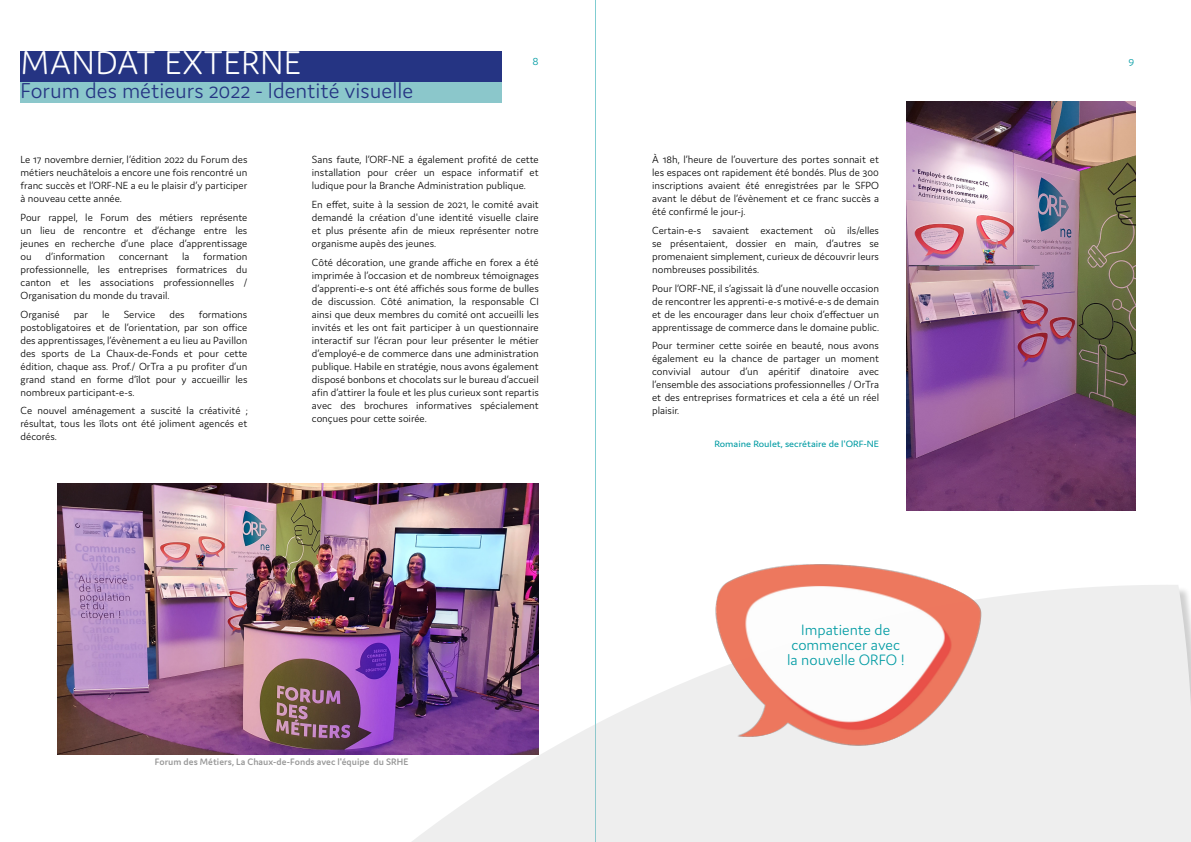
<style>
.page{position:relative;width:1191px;height:842px;background:#fff}
.page>*{position:absolute;margin:0;border:0;box-sizing:border-box;transform-origin:0 0}
.t1{font:300 35px "Domus";letter-spacing:.025em;color:#fff}
.t2{font:300 23px "Domus";color:#253483}
.t3{font:300 16px/15px "Domus";color:#009ba3;text-align:center}
.t4{font:300 12px "Domus";color:#009ba3}
.t5{font:300 11px/13px "Domus";color:#000;text-align:justify}
.t6{font:600 10px "Domus";letter-spacing:.005em;color:#989898}
.t7{font:9.7px "Domus";color:#009ba3;scale:1.07 1}
</style>
<div class="page">
<hr style="left:595px;top:0;width:1px;height:842px;background:#009ba3">
<svg style="left:354px;top:584px;width:837px;height:258px;fill:#eee"></svg>
<div style="left:21px;top:51px;width:481px;height:30px;background:#253483"></div>
<div style="left:21px;top:82px;width:481px;height:20px;background:#8bc7cb"></div>
<img style="left:699px;top:564px;width:288px;height:205px">
<img style="left:58px;top:484px;width:480px;height:270px">
<img style="left:906px;top:102px;width:229px;height:408px">
<h1 class="t1" style="left:21px;top:44px;width:282px">MANDAT EXTERNE</h1>
<h2 class="t2" style="left:21px;top:78px;width:394px">Forum des métieurs 2022 - Identité visuelle</h2>
<p class="t4" style="left:532px;top:54px;width:8px">8</p>
<p class="t4" style="left:1128px;top:54px;width:7px">9</p>
<p class="t5" style="left:21px;top:153px;width:228px">Le 17 novembre dernier, l’édition 2022 du Forum des métiers neuchâtelois a encore une fois rencontré un franc succès et l’ORF-NE a eu le plaisir d’y participer à nouveau cette année.</p>
<p class="t5" style="left:21px;top:211px;width:228px">Pour rappel, le Forum des métiers représente un lieu de rencontre et d’échange entre les jeunes en recherche d’une place d’apprentissage ou d’information concernant la formation professionnelle, les entreprises formatrices du canton et les associations professionnelles / Organisation du monde du travail.</p>
<p class="t5" style="left:21px;top:308px;width:41px">Organisé</p>
<p class="t5" style="left:74px;top:308px;width:16px">par</p>
<p class="t5" style="left:102px;top:308px;width:9px">le</p>
<p class="t5" style="left:124px;top:308px;width:33px">Service</p>
<p class="t5" style="left:169px;top:308px;width:17px">des</p>
<p class="t5" style="left:21px;top:308px;width:228px;text-indent:178px">formations postobligatoires et de l’orientation, par son office des apprentissages, l’évènement a eu lieu au Pavillon des sports de La Chaux-de-Fonds et pour cette édition, chaque ass. Prof./ OrTra a pu profiter d’un grand stand en forme d’îlot pour y accueillir les nombreux participant-e-s.</p>
<p class="t5" style="left:21px;top:404px;width:229px">Ce nouvel aménagement a suscité la créativité ; résultat, tous les îlots ont été joliment agencés et décorés.</p>
<p class="t5" style="left:312px;top:153px;width:228px">Sans faute, l’ORF-NE a également profité de cette installation pour créer un espace informatif et ludique pour la Branche Administration publique.</p>
<p class="t5" style="left:312px;top:198px;width:228px">En effet, suite à la session de 2021, le comité avait demandé la création d'une identité visuelle claire et plus présente afin de mieux représenter notre organisme aupès des jeunes.</p>
<p class="t5" style="left:312px;top:256px;width:228px">Côté décoration, une grande affiche en forex a été imprimée à l’occasion et de nombreux témoignages d’apprenti-e-s ont été affichés sous forme de bulles de discussion. Côté animation, la responsable CI ainsi que deux membres du comité ont accueilli les invités et les ont fait participer à un questionnaire interactif sur l’écran pour leur présenter le métier d’employé-e de commerce dans une administration publique. Habile en stratégie, nous avons également disposé bonbons et chocolats sur le bureau d’accueil afin d’attirer la foule et les plus curieux sont repartis avec des brochures informatives spécialement conçues pour cette soirée.</p>
<p class="t6" style="left:155px;top:756px;width:255px">Forum des Métiers, La Chaux-de-Fonds avec l'équipe du SRHE</p>
<p class="t5" style="left:652px;top:153px;width:228px">À 18h, l’heure de l’ouverture des portes sonnait et les espaces ont rapidement été bondés. Plus de 300 inscriptions avaient été enregistrées par le SFPO avant le début de l’évènement et ce franc succès a été confirmé le jour-j.</p>
<p class="t5" style="left:652px;top:224px;width:228px">Certain-e-s savaient exactement où ils/elles se présentaient, dossier en main, d’autres se promenaient simplement, curieux de découvrir leurs nombreuses possibilités.</p>
<p class="t5" style="left:652px;top:282px;width:228px">Pour l’ORF-NE, il s’agissait là d’une nouvelle occasion de rencontrer les apprenti-e-s motivé-e-s de demain et de les encourager dans leur choix d’effectuer un apprentissage de commerce dans le domaine public.</p>
<p class="t5" style="left:652px;top:339px;width:228px">Pour terminer cette soirée en beauté, nous avons également eu la chance de partager un moment convivial autour d’un apéritif dinatoire avec l’ensemble des associations professionnelles / OrTra et des entreprises formatrices et cela a été un réel plaisir.</p>
<p class="t7" style="left:714px;top:438px;width:155px">Romaine Roulet, secrétaire de l'ORF-NE</p>
<h3 class="t3" style="left:787px;top:622px;width:119px">Impatiente de commencer avec la nouvelle ORFO !</h3>
</div>
